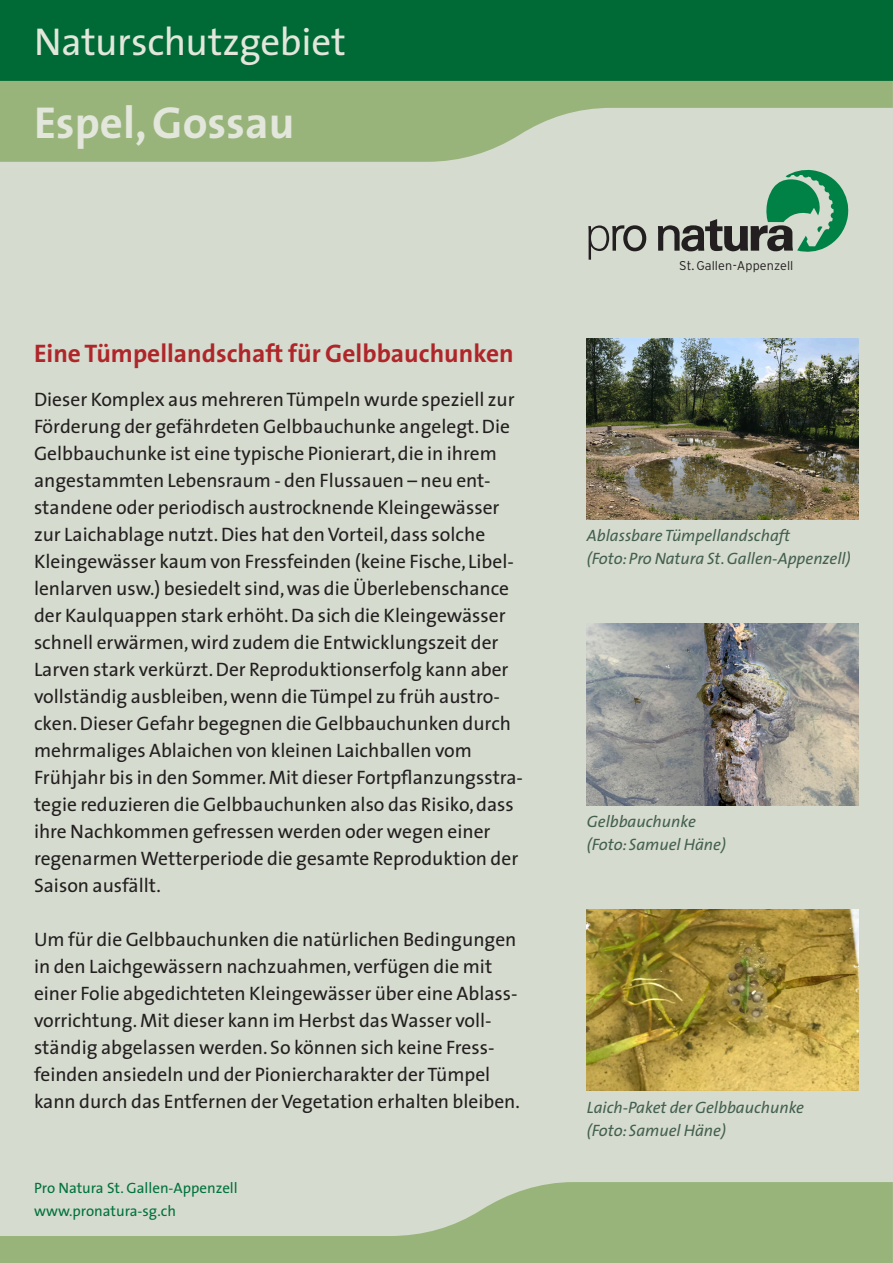
<style>
.page{position:relative;width:893px;height:1263px;background:#d5dbce}
.page>*{position:absolute;margin:0;border:0;box-sizing:border-box;transform-origin:0 0}
.t1{font:700 45px "The Sans";color:#e2e6db}
.t2{font:39px "The Sans";letter-spacing:-.005em;color:#e2e6db}
.t3{font:700 25.5px "The Sans";color:#af262a}
.t4{font:19.5px/27px "The Sans";color:#231f20}
.t5{font:italic 16.5px/23px "The Sans";color:#435f4f}
.t6{font:15px/22.5px "The Sans";color:#00723e}
.t7{font:300 12.6px "Interstate";letter-spacing:.005em;color:#231f20}
</style>
<div class="page">
<div style="left:0;top:0;width:893px;height:81px;background:#006a36"></div>
<svg style="left:0;top:81px;width:893px;height:81px;fill:#98b47b"></svg>
<svg style="left:0;top:1182px;width:893px;height:81px;fill:#98b47b"></svg>
<svg style="left:588px;top:225px;width:58px;height:35px"></svg>
<svg style="left:658px;top:169px;width:191px;height:83px"></svg>
<img style="left:587px;top:338px;width:272px;height:181px">
<img style="left:587px;top:624px;width:272px;height:181px">
<img style="left:587px;top:909px;width:272px;height:182px">
<h2 class="t2" style="left:34px;top:16px;width:313px">Naturschutzgebiet</h2>
<h1 class="t1" style="left:34px;top:94px;width:262px">Espel, Gossau</h1>
<h3 class="t3" style="left:34px;top:337px;width:481px">Eine Tümpellandschaft für Gelbbauchunken</h3>
<p class="t4" style="left:34px;top:386px;width:490px">Dieser Komplex aus mehreren Tümpeln wurde speziell zur Förderung der gefährdeten Gelbbauchunke angelegt. Die Gelbbauchunke ist eine typische Pionierart, die in ihrem angestammten Lebensraum - den Flussauen – neu ent&shy;standene oder periodisch austrocknende Kleingewässer zur Laichablage nutzt. Dies hat den Vorteil, dass solche Kleingewässer kaum von Fressfeinden (keine Fische, Libel&shy;lenlarven usw.) besiedelt sind, was die Überlebenschance der Kaulquappen stark erhöht. Da sich die Kleingewässer schnell erwärmen, wird zudem die Entwicklungszeit der Larven stark verkürzt. Der Reproduktionserfolg kann aber vollständig ausbleiben, wenn die Tümpel zu früh austro&shy;cken. Dieser Gefahr begegnen die Gelbbauchunken durch mehrmaliges Ablaichen von kleinen Laichballen vom Frühjahr bis in den Sommer. Mit dieser Fortpflanzungsstra&shy;tegie reduzieren die Gelbbauchunken also das Risiko, dass ihre Nachkommen gefressen werden oder wegen einer regenarmen Wetterperiode die gesamte Reproduktion der Saison ausfällt.</p>
<p class="t4" style="left:34px;top:926px;width:487px">Um für die Gelbbauchunken die natürlichen Bedingungen in den Laichgewässern nachzuahmen, verfügen die mit einer Folie abgedichteten Kleingewässer über eine Ablass&shy;vorrichtung. Mit dieser kann im Herbst das Wasser voll&shy;ständig abgelassen werden. So können sich keine Fress&shy;feinden ansiedeln und der Pioniercharakter der Tümpel kann durch das Entfernen der Vegetation erhalten bleiben.</p>
<p class="t6" style="left:34px;top:1177px;width:205px">Pro Natura St. Gallen-Appenzell www.pronatura-sg.ch</p>
<p class="t7" style="left:679px;top:259px;width:116px">St. Gallen - Appenzell</p>
<p class="t5" style="left:587px;top:524px;width:265px">Ablassbare Tümpellandschaft<br>(Foto: Pro Natura St. Gallen-Appenzell)</p>
<p class="t5" style="left:587px;top:810px;width:141px">Gelbbauchunke (Foto: Samuel Häne)</p>
<p class="t5" style="left:587px;top:1095px;width:219px">Laich-Paket der Gelbbauchunke (Foto: Samuel Häne)</p>
</div>
